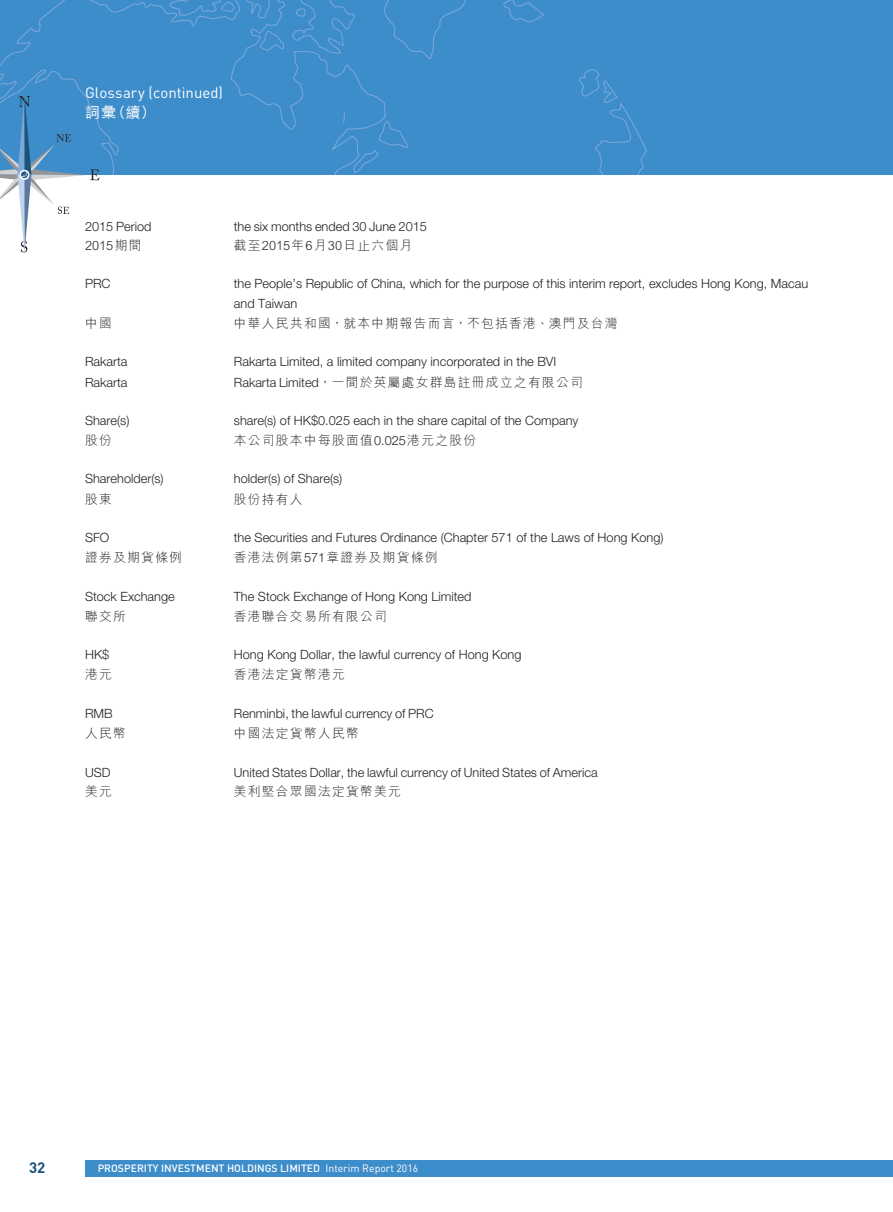
<style>
.page{position:relative;width:893px;height:1212px;background:#fff}
.page>*{position:absolute;margin:0;border:0;box-sizing:border-box;transform-origin:0 0}
.t1{font:15px "DIN Pro";color:#fff}
.t2{font:500 15px "M Hei HK";color:#fff}
.t3{font:700 15px "DIN Pro";color:#1c537b}
.t4{font:300 12.75px/19.5px "Helvetica Neue LT Std";color:#231f20}
.t5{font:300 12.75px "M Hei HK";letter-spacing:.1em;color:#231f20}
.t6{font:500 10.5px "DIN Pro";color:#fff}
.s1{font-family:"Helvetica Neue LT Std"}
.s2{font-weight:400}
</style>
<div class="page">
<div style="left:0;top:0;width:893px;height:175px;background:#3e8dcb"></div>
<div style="left:86px;top:1160px;width:807px;height:17px;background:#3e8dcb"></div>
<svg style="left:353px;top:120px;width:55px;height:53px"></svg>
<svg style="left:169px;top:0;width:65px;height:16px"></svg>
<svg style="left:256px;top:0;width:288px;height:59px"></svg>
<svg style="left:580px;top:69px;width:67px;height:106px"></svg>
<svg style="left:0;top:74px;width:345px;height:179px"></svg>
<p class="t1" style="left:85px;top:82px;width:139px">Glossary (continued)</p>
<p class="t2" style="left:85px;top:101px;width:72px">詞彙（續）</p>
<p class="t4" style="left:85px;top:216px;width:68px">2015 Period</p>
<p class="t4" style="left:234px;top:216px;width:195px">the six months ended 30 June 2015</p>
<p class="t5" style="left:85px;top:239px;width:58px">2015期間</p>
<p class="t5" style="left:234px;top:239px;width:180px">截至2015年6月30日止六個月</p>
<p class="t4" style="left:85px;top:274px;width:27px">PRC</p>
<p class="t4" style="left:234px;top:274px;width:576px">the People’s Republic of China, which for the purpose of this interim report, excludes Hong Kong, Macau and Taiwan</p>
<p class="t5" style="left:85px;top:317px;width:28px">中國</p>
<p class="t5" style="left:234px;top:317px;width:385px">中華人民共和國，就本中期報告而言，不包括香港、澳門及台灣</p>
<p class="t4" style="left:85px;top:352px;width:44px">Rakarta</p>
<p class="t4" style="left:234px;top:352px;width:324px">Rakarta Limited, a limited company incorporated in the BVI</p>
<p class="t4" style="left:85px;top:372px;width:44px">Rakarta</p>
<p class="t5" style="left:234px;top:375px;width:350px"><span class="s1">Rakarta Limited</span>，一間於英屬處女群島註冊成立之有限公司</p>
<p class="t4" style="left:85px;top:410px;width:46px">Share(s)</p>
<p class="t4" style="left:234px;top:410px;width:346px">share(s) of HK$0.025 each in the share capital of the Company</p>
<p class="t5" style="left:85px;top:434px;width:28px">股份</p>
<p class="t5" style="left:234px;top:434px;width:244px">本公司股本中每股面值<span class="s1">0.025</span>港元之股份</p>
<p class="t4" style="left:85px;top:469px;width:80px">Shareholder(s)</p>
<p class="t4" style="left:234px;top:469px;width:110px">holder(s) of Share(s)</p>
<p class="t5" style="left:85px;top:492px;width:28px">股東</p>
<p class="t5" style="left:234px;top:492px;width:70px">股份持有人</p>
<p class="t4" style="left:85px;top:527px;width:26px">SFO</p>
<p class="t4" style="left:234px;top:527px;width:431px">the Securities and Futures Ordinance (Chapter 571 of the Laws of Hong Kong)</p>
<p class="t5" style="left:85px;top:551px;width:98px">證券及期貨條例</p>
<p class="t5" style="left:234px;top:551px;width:205px">香港法例第<span class="s1">571</span>章證券及期貨條例</p>
<p class="t4" style="left:85px;top:586px;width:91px">Stock Exchange</p>
<p class="t4" style="left:234px;top:586px;width:239px">The Stock Exchange of Hong Kong Limited</p>
<p class="t5" style="left:85px;top:609px;width:42px">聯交所</p>
<p class="t5" style="left:234px;top:609px;width:154px">香港聯合交易所有限公司</p>
<p class="t4" style="left:85px;top:644px;width:26px">HK$</p>
<p class="t4" style="left:234px;top:644px;width:289px">Hong Kong Dollar, the lawful currency of Hong Kong</p>
<p class="t5" style="left:85px;top:668px;width:28px">港元</p>
<p class="t5" style="left:234px;top:668px;width:112px">香港法定貨幣港元</p>
<p class="t4" style="left:85px;top:703px;width:29px">RMB</p>
<p class="t4" style="left:234px;top:703px;width:201px">Renminbi, the lawful currency of PRC</p>
<p class="t5" style="left:85px;top:726px;width:42px">人民幣</p>
<p class="t5" style="left:234px;top:726px;width:126px">中國法定貨幣人民幣</p>
<p class="t4" style="left:85px;top:762px;width:27px">USD</p>
<p class="t4" style="left:234px;top:762px;width:365px">United States Dollar, the lawful currency of United States of America</p>
<p class="t5" style="left:85px;top:785px;width:28px">美元</p>
<p class="t5" style="left:234px;top:785px;width:169px">美利堅合眾國法定貨幣美元</p>
<p class="t3" style="left:29px;top:1157px;width:18px">32</p>
<p class="t6" style="left:98px;top:1161px;width:322px">PROSPERITY INVESTMENT HOLDINGS LIMITED <span class="s2">Interim Report 2016</span></p>
</div>
